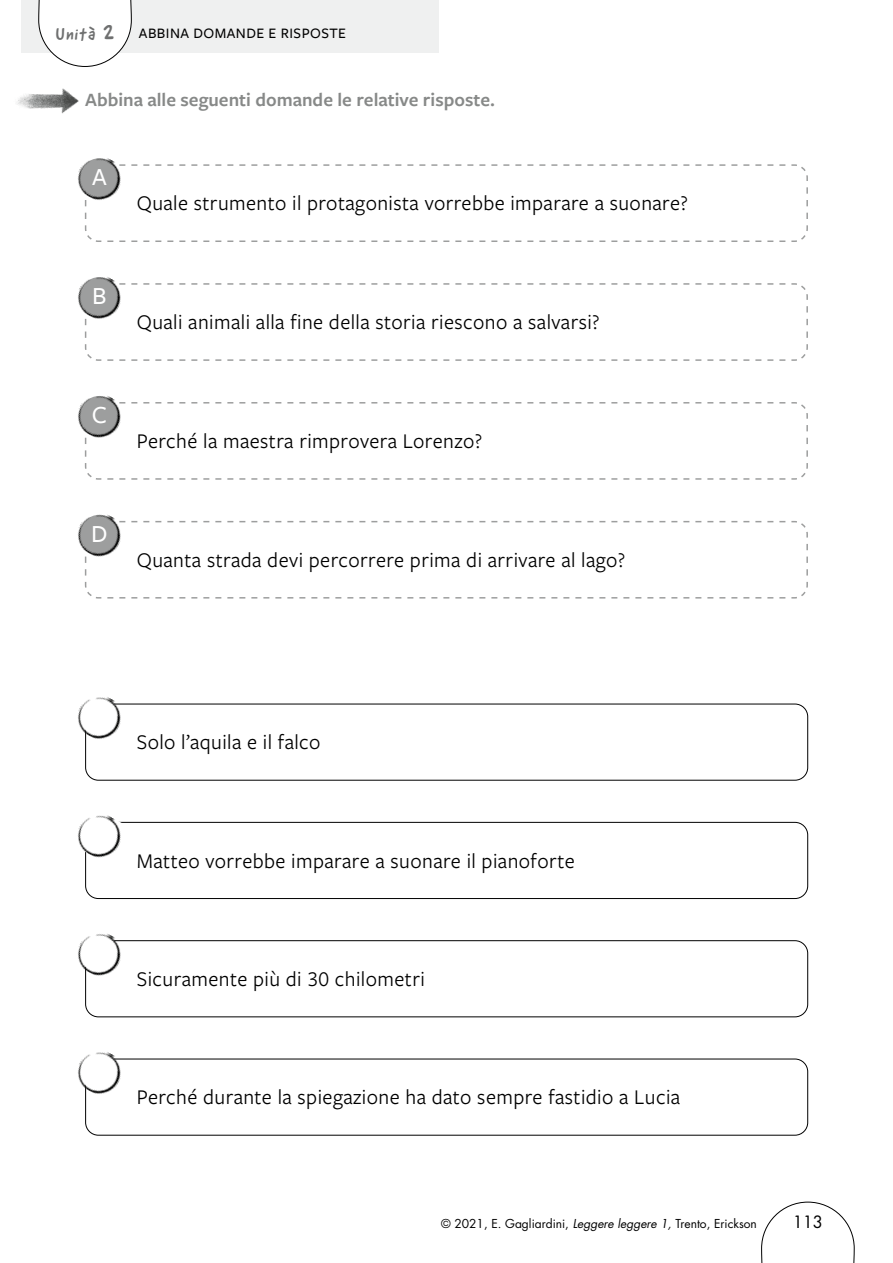
<style>
.page{position:relative;width:893px;height:1263px;background:#fff}
.page>*{position:absolute;margin:0;border:0;box-sizing:border-box;transform-origin:0 0}
.t1{font:500 25.5px "Freight Sans Pro";color:#fff}
.t2{font:21.75px "Freight Sans Pro";letter-spacing:.02em;color:#000}
.t3{font:600 19.5px "Freight Sans Pro";color:#878988}
.t4{font:16.5px "Futura Std";color:#000}
.t5{font:500 15px "Freight Sans Pro";letter-spacing:.03em;color:#000}
.t6{font:12px "Futura Std";color:#000}
.s1{font-family:"Good Dog New";font-weight:400;font-size:17.25px;color:#fff}
.s2{font-family:"Good Dog New";font-weight:400;font-size:23.55px;color:#fff}
.s3{font-style:italic}
</style>
<div class="page">
<svg style="left:761px;top:1202px;width:94px;height:61px"></svg>
<div style="left:21px;top:0;width:418px;height:52px;background:#eff0f0"></div>
<svg style="left:38px;top:0;width:94px;height:67px"></svg>
<img style="left:17px;top:88px;width:61px;height:26px">
<svg style="left:84px;top:164px;width:724px;height:78px"></svg>
<img style="left:78px;top:158px;width:51px;height:49px">
<div style="left:85px;top:704px;width:723px;height:76px;border:1px solid #000;border-radius:13px"></div>
<img style="left:78px;top:697px;width:51px;height:49px">
<svg style="left:84px;top:283px;width:724px;height:78px"></svg>
<img style="left:78px;top:277px;width:51px;height:49px">
<div style="left:85px;top:822px;width:723px;height:77px;border:1px solid #000;border-radius:13px"></div>
<img style="left:78px;top:815px;width:51px;height:50px">
<svg style="left:84px;top:402px;width:724px;height:78px"></svg>
<img style="left:78px;top:396px;width:51px;height:49px">
<div style="left:85px;top:940px;width:723px;height:77px;border:1px solid #000;border-radius:13px"></div>
<img style="left:78px;top:934px;width:51px;height:49px">
<svg style="left:84px;top:521px;width:724px;height:78px"></svg>
<img style="left:78px;top:514px;width:51px;height:50px">
<div style="left:85px;top:1059px;width:723px;height:76px;border:1px solid #000;border-radius:13px"></div>
<img style="left:78px;top:1052px;width:51px;height:49px">
<p class="t5" style="left:56px;top:23px;width:292px"><span class="s1">Unità</span> <span class="s2">2</span> ABBINA DOMANDE E RISPOSTE</p>
<p class="t3" style="left:85px;top:87px;width:411px">Abbina alle seguenti domande le relative risposte.</p>
<p class="t1" style="left:92px;top:160px;width:16px">A</p>
<p class="t1" style="left:92px;top:279px;width:16px">B</p>
<p class="t1" style="left:92px;top:398px;width:17px">C</p>
<p class="t1" style="left:91px;top:516px;width:18px">D</p>
<p class="t2" style="left:137px;top:189px;width:553px">Quale strumento il protagonista vorrebbe imparare a suonare?</p>
<p class="t2" style="left:137px;top:308px;width:464px">Quali animali alla fine della storia riescono a salvarsi?</p>
<p class="t2" style="left:137px;top:427px;width:347px">Perché la maestra rimprovera Lorenzo?</p>
<p class="t2" style="left:137px;top:545px;width:490px">Quanta strada devi percorrere prima di arrivare al lago?</p>
<p class="t2" style="left:137px;top:728px;width:185px">Solo l’aquila e il falco</p>
<p class="t2" style="left:137px;top:846px;width:440px">Matteo vorrebbe imparare a suonare il pianoforte</p>
<p class="t2" style="left:137px;top:964px;width:290px">Sicuramente più di 30 chilometri</p>
<p class="t2" style="left:137px;top:1083px;width:545px">Perché durante la spiegazione ha dato sempre fastidio a Lucia</p>
<p class="t6" style="left:441px;top:1215px;width:317px">© 2021, E. Gagliardini, <span class="s3">Leggere leggere 1,</span> Trento, Erickson</p>
<p class="t4" style="left:793px;top:1211px;width:32px">113</p>
</div>
